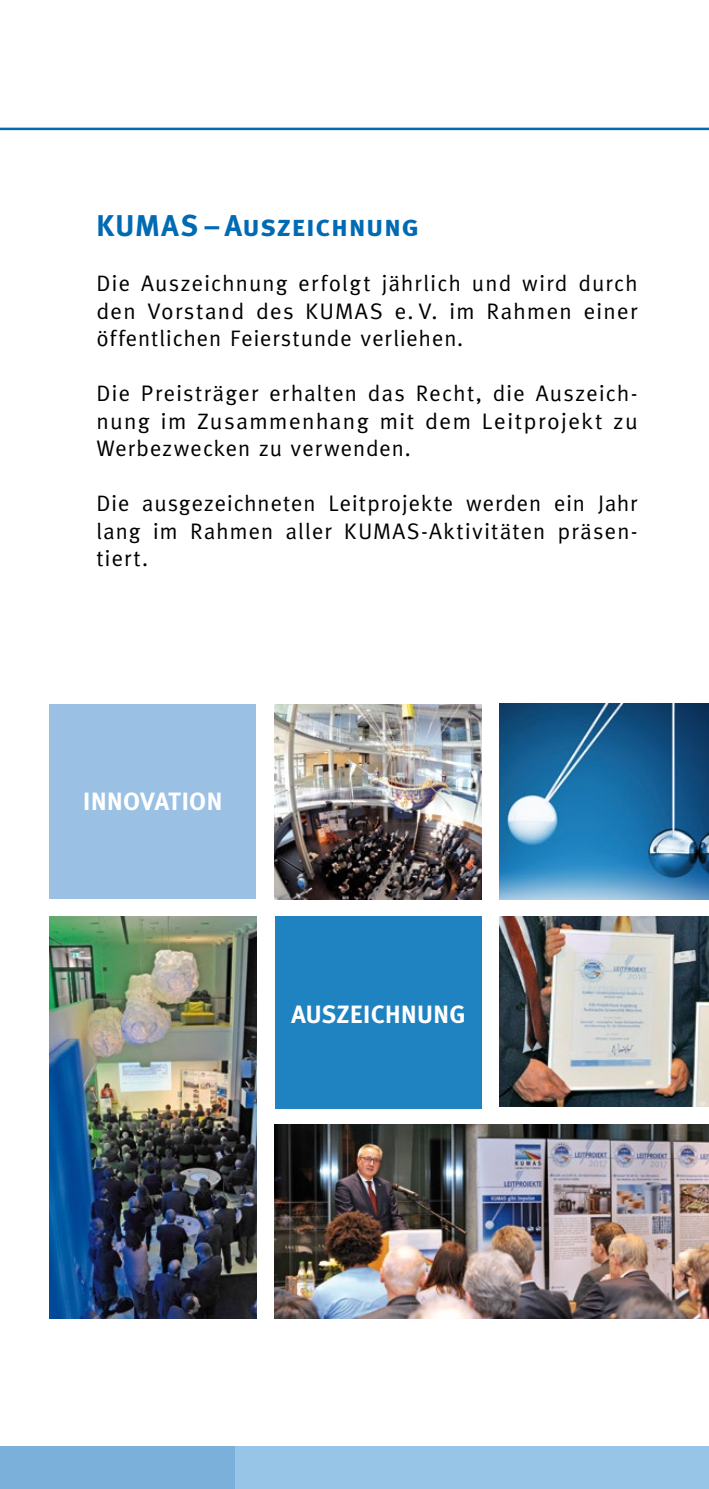
<style>
.page{position:relative;width:709px;height:1489px;background:#fff}
.page>*{position:absolute;margin:0;border:0;box-sizing:border-box;transform-origin:0 0}
.t1{font:30px "Meta Bold Caps";letter-spacing:.025em;color:#006ab3}
.t2{font:700 25px "Meta";letter-spacing:.025em;color:#fff}
.t3{font:22.5px/27.5px "Meta";letter-spacing:.055em;color:#000;text-align:justify}
</style>
<div class="page">
<div style="left:0;top:1446px;width:236px;height:42px;background:#7bb0db"></div>
<div style="left:236px;top:1446px;width:473px;height:42px;background:#96c5e7"></div>
<hr style="left:0;top:128px;width:709px;height:2px;background:#006ab3">
<img style="left:50px;top:916px;width:206px;height:402px">
<img style="left:275px;top:1124px;width:434px;height:194px">
<img style="left:275px;top:704px;width:206px;height:195px">
<div style="left:275px;top:916px;width:206px;height:192px;background:#1f82c1"></div>
<img style="left:499px;top:916px;width:210px;height:190px">
<div style="left:50px;top:704px;width:206px;height:195px;background:#9ac0e3"></div>
<img style="left:499px;top:703px;width:210px;height:196px">
<h1 class="t1" style="left:96px;top:208px;width:323px">KUMAS – Auszeichnung</h1>
<p class="t3" style="left:96px;top:269px;width:542px">Die Auszeichnung erfolgt jährlich und wird durch den Vorstand des KUMAS e. V. im Rahmen einer öffentlichen Feierstunde verliehen.</p>
<p class="t3" style="left:96px;top:379px;width:542px">Die Preisträger erhalten das Recht, die Auszeich&shy;nung im Zusammenhang mit dem Leitprojekt zu Werbezwecken zu verwenden.</p>
<p class="t3" style="left:96px;top:489px;width:542px">Die ausgezeichneten Leitprojekte werden ein Jahr lang im Rahmen aller KUMAS-Aktivitäten präsen&shy;tiert.</p>
<p class="t2" style="left:83px;top:786px;width:141px">INNOVATION</p>
<p class="t2" style="left:291px;top:999px;width:175px">AUSZEICHNUNG</p>
</div>
